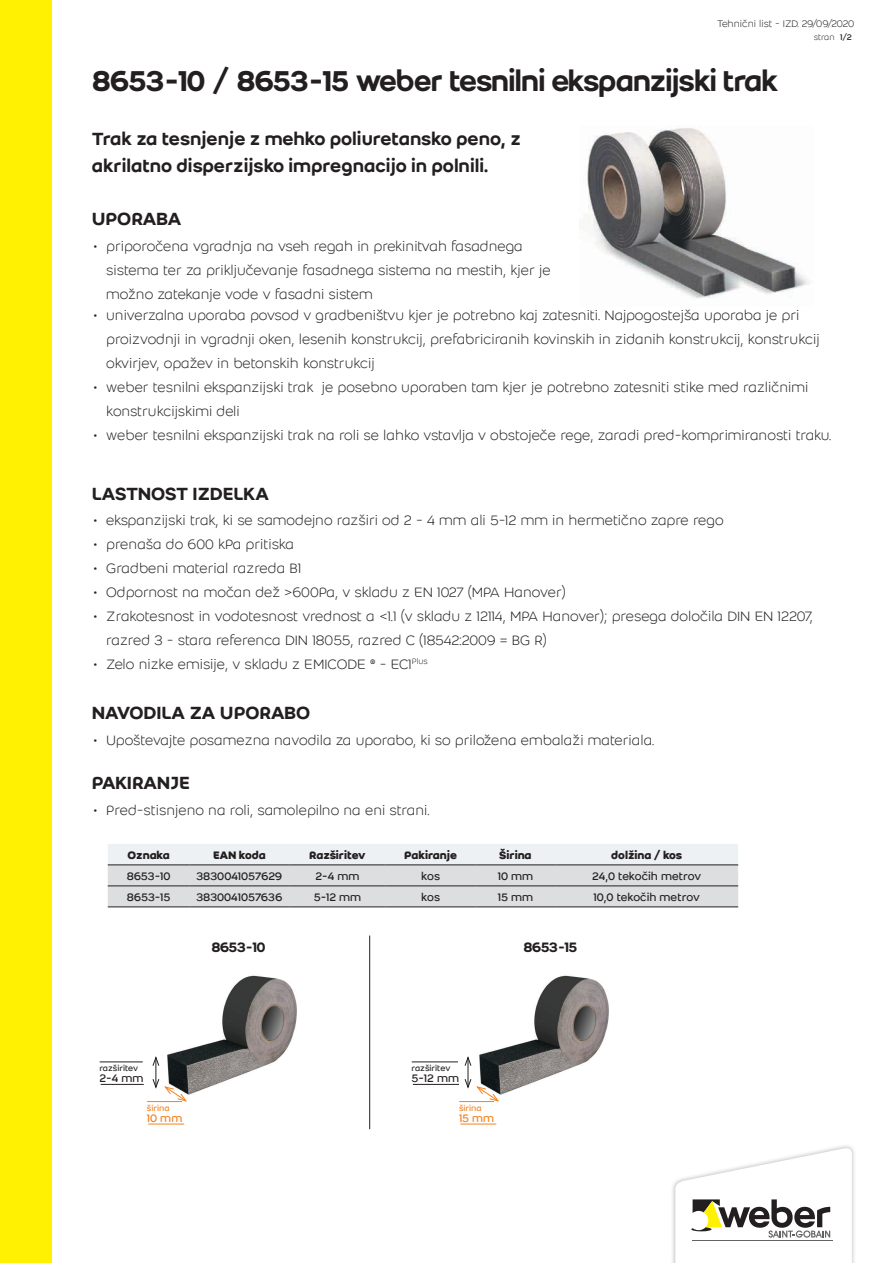
<style>
.page{position:relative;width:893px;height:1263px;background:#fff}
.page>*{position:absolute;margin:0;border:0;box-sizing:border-box;transform-origin:0 0}
.t1{font:31.5px "Weber Name";color:#231f20}
.t2{font:500 19.5px/27px "Weber";color:#231f20}
.t3{font:500 19.5px "Weber";letter-spacing:-.02em;color:#231f20}
.t4{font:500 19.5px "Weber";letter-spacing:-.03em;color:#231f20}
.t5{font:300 15px/24px "Weber";color:#231f20}
.t6{font:15px "Weber Name";letter-spacing:-.04em;color:#231f20}
.t7{font:12px "Weber";color:#231f20}
.t8{font:700 12px "Weber";color:#231f20}
.t9{font:12px "Weber";color:#f58220}
.t10{font:300 10.5px "Weber";color:#231f20}
.t11{font:9px "Weber";color:#231f20}
.t12{font:9px "Weber";color:#f58220}
.t13{font:300 9px "Weber";letter-spacing:-.005em;color:#231f20}
.s1{font-weight:400}
</style>
<div class="page">
<img style="left:587px;top:128px;width:223px;height:170px">
<div style="left:0;top:0;width:51px;height:1263px;background:#fff101"></div>
<div style="left:671px;top:1143px;width:185px;height:120px;background:#231f20;opacity:.3"></div>
<svg style="left:675px;top:1147px;width:177px;height:116px"></svg>
<svg style="left:108px;top:844px;width:630px;height:63px;background:#dcdee0"></svg>
<hr style="left:108px;top:865px;width:81px;height:1px;background:#231f20">
<hr style="left:189px;top:865px;width:100px;height:1px;background:#231f20">
<hr style="left:289px;top:865px;width:97px;height:1px;background:#231f20">
<hr style="left:386px;top:865px;width:90px;height:1px;background:#231f20">
<hr style="left:476px;top:865px;width:79px;height:1px;background:#231f20">
<hr style="left:555px;top:865px;width:183px;height:1px;background:#231f20">
<hr style="left:108px;top:886px;width:81px;height:1px;background:#231f20">
<hr style="left:189px;top:886px;width:100px;height:1px;background:#231f20">
<hr style="left:289px;top:886px;width:97px;height:1px;background:#231f20">
<hr style="left:386px;top:886px;width:90px;height:1px;background:#231f20">
<hr style="left:476px;top:886px;width:79px;height:1px;background:#231f20">
<hr style="left:555px;top:886px;width:183px;height:1px;background:#231f20">
<hr style="left:108px;top:907px;width:81px;height:1px;background:#231f20">
<hr style="left:189px;top:907px;width:100px;height:1px;background:#231f20">
<hr style="left:289px;top:907px;width:97px;height:1px;background:#231f20">
<hr style="left:386px;top:907px;width:90px;height:1px;background:#231f20">
<hr style="left:476px;top:907px;width:79px;height:1px;background:#231f20">
<hr style="left:555px;top:907px;width:183px;height:1px;background:#231f20">
<img style="left:167px;top:975px;width:130px;height:127px">
<img style="left:479px;top:975px;width:130px;height:127px">
<hr style="left:100px;top:1062px;width:43px;height:1px;background:#231f20">
<hr style="left:369px;top:935px;width:1px;height:194px;background:#231f20">
<hr style="left:412px;top:1062px;width:46px;height:1px;background:#231f20">
<hr style="left:147px;top:1101px;width:35px;height:1px;background:#f58220">
<hr style="left:459px;top:1101px;width:35px;height:1px;background:#f58220">
<hr style="left:101px;top:1084px;width:43px;height:1px;background:#231f20">
<hr style="left:413px;top:1084px;width:46px;height:1px;background:#231f20">
<hr style="left:148px;top:1124px;width:36px;height:1px;background:#f58220">
<hr style="left:460px;top:1124px;width:36px;height:1px;background:#f58220">
<hr style="left:156px;top:1057px;width:1px;height:30px;background:#231f20">
<svg style="left:152px;top:1056px;width:7px;height:10px"></svg>
<hr style="left:468px;top:1057px;width:1px;height:30px;background:#231f20">
<svg style="left:465px;top:1056px;width:6px;height:10px"></svg>
<svg style="left:465px;top:1079px;width:6px;height:9px"></svg>
<svg style="left:152px;top:1079px;width:35px;height:22px"></svg>
<svg style="left:477px;top:1086px;width:22px;height:15px"></svg>
<p class="t10" style="left:717px;top:17px;width:139px">Tehnični list - IZD. 29/09/2020</p>
<p class="t13" style="left:814px;top:32px;width:39px">stran <span class="s1">1/2</span></p>
<h1 class="t1" style="left:92px;top:62px;width:687px">8653-10 / 8653-15 weber tesnilni ekspanzijski trak</h1>
<h2 class="t2" style="left:92px;top:125px;width:431px">Trak za tesnjenje z mehko poliuretansko peno, z akrilatno disperzijsko impregnacijo in polnili.</h2>
<h2 class="t2" style="left:92px;top:205px;width:91px">UPORABA</h2>
<p class="t5" style="left:106px;top:234px;width:446px;text-indent:-13px">• priporočena vgradnja na vseh regah in prekinitvah fasadnega sistema ter za priključevanje fasadnega sistema na mestih, kjer je možno zatekanje vode v fasadni sistem</p>
<p class="t5" style="left:106px;top:304px;width:715px;text-indent:-13px">• univerzalna uporaba povsod v gradbeništvu kjer je potrebno kaj zatesniti. Najpogostejša uporaba je pri proizvodnji in vgradnji oken, lesenih konstrukcij, prefabriciranih kovinskih in zidanih konstrukcij, konstrukcij okvirjev, opažev in betonskih konstrukcij</p>
<p class="t5" style="left:106px;top:376px;width:704px;text-indent:-13px">• weber tesnilni ekspanzijski trak je posebno uporaben tam kjer je potrebno zatesniti stike med različnimi konstrukcijskimi deli</p>
<p class="t5" style="left:94px;top:424px;width:739px">• weber tesnilni ekspanzijski trak na roli se lahko vstavlja v obstoječe rege, zaradi pred-komprimiranosti traku.</p>
<h2 class="t3" style="left:92px;top:482px;width:179px">LASTNOST IZDELKA</h2>
<p class="t5" style="left:94px;top:509px;width:631px">• ekspanzijski trak, ki se samodejno razširi od 2 - 4 mm ali 5-12 mm in hermetično zapre rego</p>
<p class="t5" style="left:94px;top:533px;width:202px">• prenaša do 600 kPa pritiska</p>
<p class="t5" style="left:94px;top:557px;width:209px">• Gradbeni material razreda B1</p>
<p class="t5" style="left:94px;top:581px;width:474px">• Odpornost na močan dež &gt;600Pa, v skladu z EN 1027 (MPA Hanover)</p>
<p class="t5" style="left:106px;top:605px;width:708px;text-indent:-13px">• Zrakotesnost in vodotesnost vrednost a &lt;1.1 (v skladu z 12114, MPA Hanover); presega določila DIN EN 12207, razred 3 - stara referenca DIN 18055, razred C (18542:2009 = BG R)</p>
<p class="t5" style="left:94px;top:653px;width:336px">• Zelo nizke emisije, v skladu z EMICODE ® - EC1<sup>Plus</sup></p>
<h2 class="t2" style="left:92px;top:699px;width:220px">NAVODILA ZA UPORABO</h2>
<p class="t5" style="left:94px;top:728px;width:562px">• Upoštevajte posamezna navodila za uporabo, ki so priložena embalaži materiala.</p>
<h2 class="t4" style="left:92px;top:771px;width:100px">PAKIRANJE</h2>
<p class="t5" style="left:94px;top:798px;width:337px">• Pred-stisnjeno na roli, samolepilno na eni strani.</p>
<p class="t8" style="left:128px;top:848px;width:44px">Oznaka</p>
<p class="t8" style="left:213px;top:848px;width:54px">EAN koda</p>
<p class="t8" style="left:309px;top:848px;width:58px">Razširitev</p>
<p class="t8" style="left:404px;top:848px;width:55px">Pakiranje</p>
<p class="t8" style="left:499px;top:848px;width:34px">Širina</p>
<p class="t8" style="left:611px;top:848px;width:72px">dolžina / kos</p>
<p class="t7" style="left:127px;top:869px;width:45px">8653-10</p>
<p class="t7" style="left:197px;top:869px;width:87px">3830041057629</p>
<p class="t7" style="left:315px;top:869px;width:45px">2-4 mm</p>
<p class="t7" style="left:421px;top:869px;width:20px">kos</p>
<p class="t7" style="left:498px;top:869px;width:37px">10 mm</p>
<p class="t7" style="left:592px;top:869px;width:111px">24,0 tekočih metrov</p>
<p class="t7" style="left:127px;top:890px;width:45px">8653-15</p>
<p class="t7" style="left:196px;top:890px;width:87px">3830041057636</p>
<p class="t7" style="left:314px;top:890px;width:49px">5-12 mm</p>
<p class="t7" style="left:421px;top:890px;width:20px">kos</p>
<p class="t7" style="left:498px;top:890px;width:37px">15 mm</p>
<p class="t7" style="left:594px;top:890px;width:108px">10,0 tekočih metrov</p>
<p class="t6" style="left:211px;top:938px;width:55px">8653-10</p>
<p class="t6" style="left:523px;top:938px;width:55px">8653-15</p>
<p class="t11" style="left:99px;top:1063px;width:40px">razširitev</p>
<p class="t11" style="left:412px;top:1063px;width:40px">razširitev</p>
<p class="t12" style="left:147px;top:1103px;width:24px">širina</p>
<p class="t12" style="left:459px;top:1103px;width:24px">širina</p>
<p class="t7" style="left:99px;top:1071px;width:45px">2-4 mm</p>
<p class="t7" style="left:412px;top:1071px;width:49px">5-12 mm</p>
<p class="t9" style="left:147px;top:1111px;width:37px">10 mm</p>
<p class="t9" style="left:459px;top:1111px;width:37px">15 mm</p>
</div>
